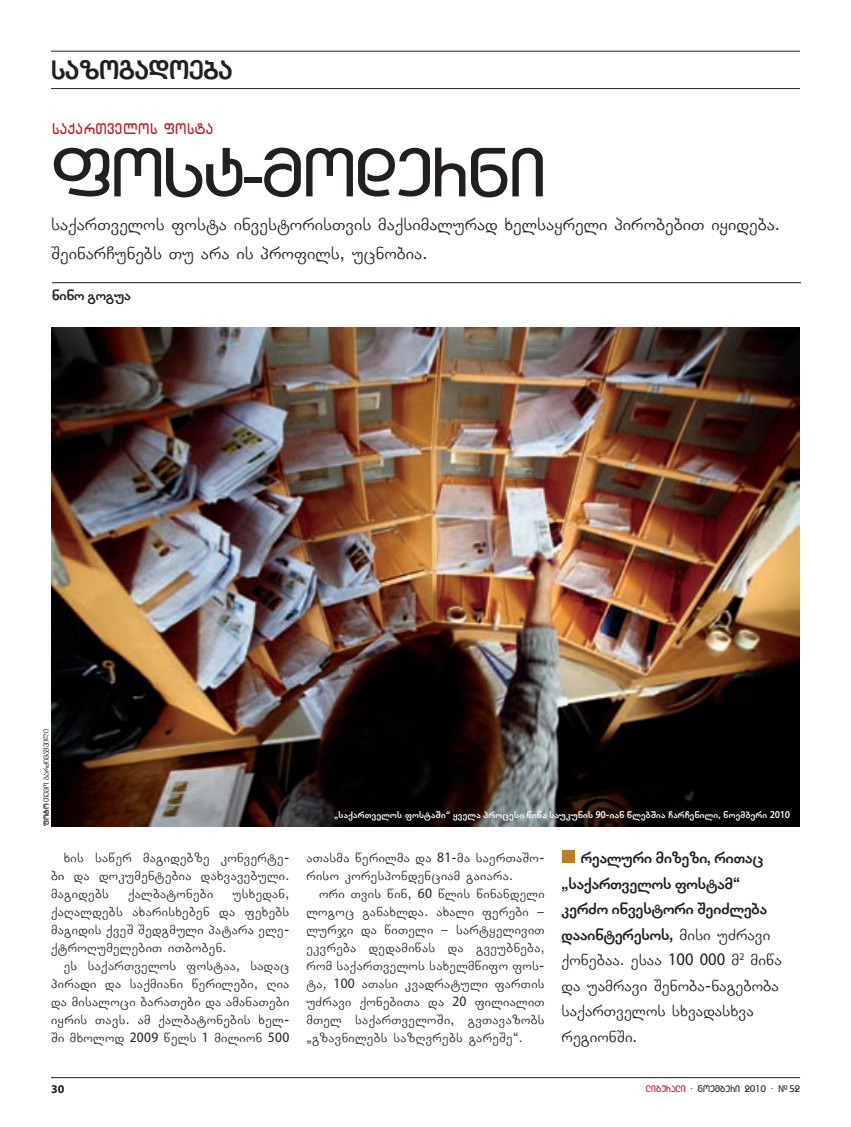
<style>
.page{position:relative;width:851px;height:1127px;background:#fff}
.page>*{position:absolute;margin:0;border:0;box-sizing:border-box;transform-origin:0 0}
.t1{font:74.25px "Bauhaus Mtavruli Thin A";letter-spacing:-.02em;color:#231f20;scale:1.11 1}
.t2{font:700 27px "A Kolkhety M";letter-spacing:-.01em;color:#231f20}
.t3{font:18px/28.8px "A Kolkhety N";color:#231f20}
.t4{font:16.5px/25.5px "A Kolkhety N";color:#231f20}
.t5{font:15px "Sanet";letter-spacing:-.01em;color:#c4121a}
.t6{font:700 15px "A Kolkhety N";color:#231f20}
.t7{font:13.5px/18px "A Kolkhety N";letter-spacing:.025em;color:#231f20;text-align:justify}
.t8{font:700 12px "Myriad Pro";color:#231f20}
.t9{font:10.5px "Bauhaus Mtavruli Thin A";color:#231f20}
.t10{font:700 9.75px "A Kolkhety N";letter-spacing:.03em;color:#fff}
.t11{font:7.5px "A Kolkhety M";color:#231f20}
.s1{font-weight:700}
.s2{color:#c4121a}
.s3{font-family:"Myriad Pro"}
</style>
<div class="page">
<hr style="left:51px;top:51px;width:748px;height:1px;background:#231f20">
<hr style="left:51px;top:88px;width:748px;height:1px;background:#231f20">
<hr style="left:52px;top:282px;width:748px;height:1px;background:#231f20">
<img style="left:51px;top:327px;width:748px;height:499px">
<div style="left:561px;top:850px;width:13px;height:13px;background:#bb7e27"></div>
<hr style="left:51px;top:1077px;width:749px;height:1px;background:#231f20">
<h2 class="t2" style="left:51px;top:57px;width:183px">SAZOGADOEBA</h2>
<p class="t5" style="left:52px;top:122px;width:164px">SAQARTVELOS FOSTA</p>
<h1 class="t1" style="left:52px;top:138px;width:447px">FOST-MODERNI</h1>
<h3 class="t3" style="left:51px;top:211px;width:730px">SAQARTVELOS FOSTA INVESTORISTVIS MAQSIMALURAD XELSAYRELI PIROBEBIT IYIDEBA.<br>SEINARCUNEBS TU ARA IS PROFILS, UCNOBIA.</h3>
<p class="t6" style="left:52px;top:288px;width:80px">NINO GOGUA</p>
<p class="t11" style="left:43px;top:826px;width:98px;rotate:-90deg"><span class="s1">FOTO</span> Temo barZimaSvili</p>
<p class="t7" style="left:51px;top:850px;width:240px;text-indent:13px">XIS SAWER MAGIDEBZE KONVERTE-BI DA DOKUMENTEBIA DAXVAVEBULI.<br>MAGIDEBS</p>
<p class="t7" style="left:51px;top:886px;width:240px;text-indent:181px">USXEDAN, QARALDEBS AXARISXEBEN DA FEXEBS MAGIDIS QVES SEDGMULI PATARA ELE-QTRORUMELEBIT ITBOBEN.</p>
<p class="t7" style="left:51px;top:958px;width:240px;text-indent:13px">ES SAQARTVELOS FOSTAA, SADAC PIRADI DA SAQMIANI WERILEBI, RIA DA MISALOCI BARATEBI DA AMANATEBI IYRIS TAVS. AM QALBATONEBIS XEL-SI MXOLOD 2009 WELS 1 MILION 500</p>
<p class="t7" style="left:128px;top:886px;width:87px">QALBATONEBI</p>
<p class="t10" style="left:334px;top:809px;width:457px">`SAQARTVELOS FOSTASI~ YVELA PROCESI WINA SAUKUNIS 90-IAN WLEBSIA CARCENILI, NOEMBERI 2010</p>
<p class="t7" style="left:306px;top:850px;width:240px">ATASMA WERILMA DA 81-MA SAERTASO-<br>RISO KORESPONDENCIAM GAIARA.</p>
<p class="t7" style="left:306px;top:886px;width:240px;text-indent:13px">ORI TVIS WIN, 60 WLIS WINANDELI LOGOC GANAXLDA. AXALI FEREBI _ LURJI DA WITELI _ SARTYELIVIT EKVREBA DEDAMIWAS DA GVEUBNEBA, ROM SAQARTVELOS SAXELMWIFO FOS-TA, 100 ATASI KVADRATULI FARTIS UZRAVI QONEBITA DA 20 FILIALIT MTEL SAQARTVELOSI, GVTAVAZOBS `GZAVNILEBS SAZRVREBS GARESE~.</p>
<p class="t4" style="left:561px;top:846px;width:222px;text-indent:19px"><span class="s1">REALURI MIZEZI, RITAC `SAQARTVELOS FOSTAM~<br>KERZO INVESTORI SEIZLEBA<br>DAAINTERESOS,</span> MISI UZRAVI<br>QONEBAA. ESAA 100 000 M<sup>2</sup> MIWA<br>DA UAMRAVI SENOBA-NAGEBOBA<br>SAQARTVELOS SXVADASXVA<br>REGIONSI.</p>
<p class="t8" style="left:51px;top:1081px;width:15px">30</p>
<p class="t9" style="left:645px;top:1084px;width:156px"><span class="s2">LIBERALI</span> . NOEMBERI 2010 . <span class="s3">№</span> 52</p>
</div>
